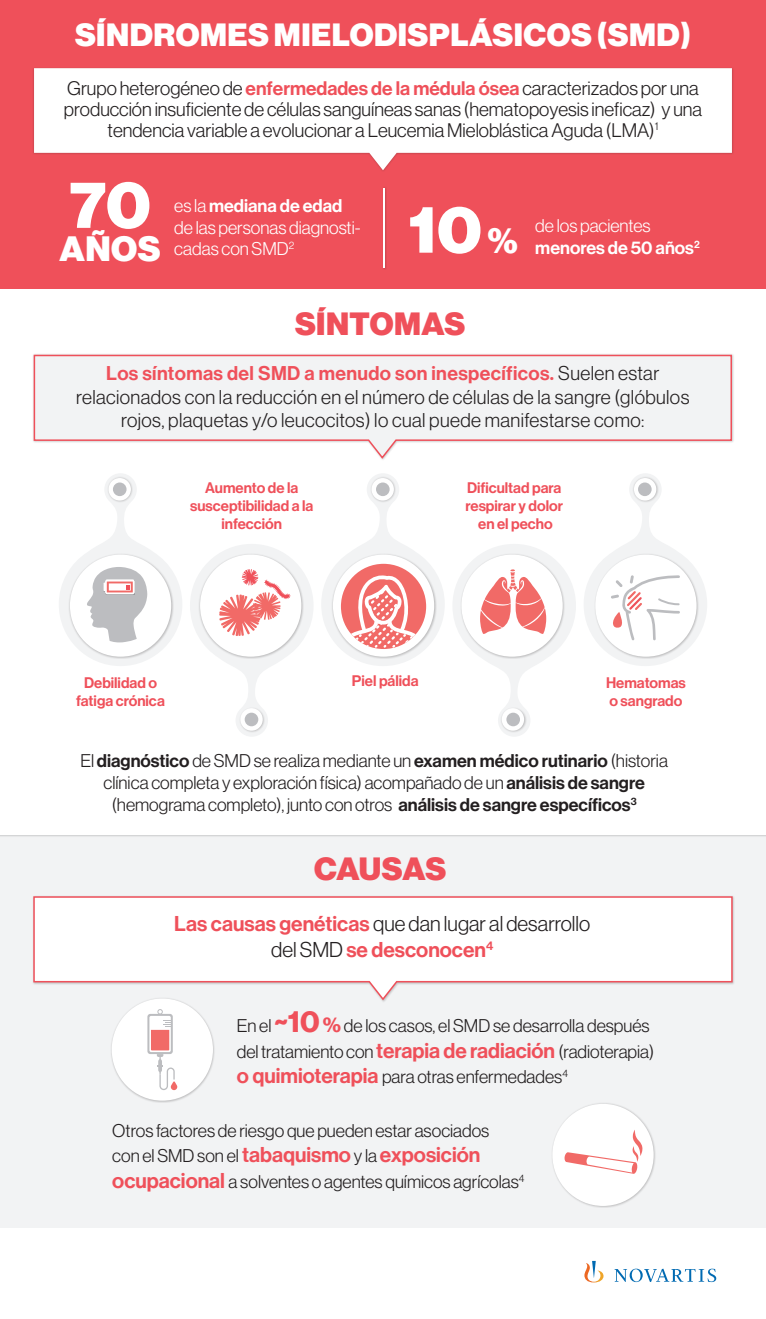
<style>
.page{position:relative;width:766px;height:1319px;background:#fff}
.page>*{position:absolute;margin:0;border:0;box-sizing:border-box;transform-origin:0 0}
.t1{font:900 63px "Volta Modern Display 95";color:#fff}
.t2{font:900 34.5px "Volta Modern Display 95";color:#fff}
.t3{font:900 31.5px "Volta Modern Display 95";letter-spacing:.015em;color:#fff}
.t4{font:900 31.5px "Volta Modern Display 95";letter-spacing:.005em;color:#ef505a}
.t5{font:500 21px "Volta Modern Display 65";color:#ef505a}
.t6{font:300 21px "Volta Modern Display 45";color:#231f20}
.t7{font:300 19.5px/23.4px "Volta Modern Display 45";letter-spacing:.02em;color:#231f20;text-align:center}
.t8{font:500 19.5px "Volta Modern Display 65";letter-spacing:.02em;color:#ef505a}
.t9{font:300 19.2px/20.7px "Volta Modern Display 45";color:#231f20;text-align:center}
.t10{font:300 18px/21.6px "Volta Modern Display 45";color:#231f20;text-align:center}
.t11{font:300 18px/21.6px "Volta Modern Display 45";color:#fff}
.t12{font:500 18px "Volta Modern Display 65";color:#fff}
.t13{font:500 15px/18px "Volta Modern Display 65";color:#ef505a;text-align:center}
.t14{font:500 10.5px "Volta Modern Display 65";color:#fff}
.s1{font-family:"Volta Modern Display 65";font-weight:500;color:#ef505a}
.s2{font-family:"Volta Modern Display 45";font-weight:300}
.s3{font-family:"Volta Modern Display 45";font-weight:300;color:#231f20}
.s4{font-family:"Volta Modern Display 65";font-weight:500}
.s5{font-family:"Volta Modern Display 75";font-weight:700;font-size:30px;color:#ef505a}
.s6{font-family:"Volta Modern Display 75";font-weight:700;font-size:21px;color:#ef505a}
.s7{font-family:"Volta Modern Display 65";font-weight:500;font-size:21px;color:#ef505a}
.s8{font-family:"Volta Modern Display 45";font-weight:300;font-size:18px;color:#231f20}
</style>
<div class="page">
<div style="left:0;top:0;width:765px;height:1226px;background:#f2f3f4"></div>
<div style="left:0;top:232px;width:765px;height:603px;background:#fff"></div>
<svg style="left:33px;top:896px;width:700px;height:105px"></svg>
<div style="left:32px;top:353px;width:702px;height:108px;background:#231f20;opacity:.25"></div>
<svg style="left:33px;top:354px;width:699px;height:106px"></svg>
<svg style="left:59px;top:474px;width:123px;height:192px"></svg>
<svg style="left:190px;top:544px;width:123px;height:192px"></svg>
<svg style="left:321px;top:474px;width:123px;height:192px"></svg>
<svg style="left:453px;top:544px;width:123px;height:192px"></svg>
<svg style="left:584px;top:474px;width:123px;height:192px"></svg>
<div style="left:551px;top:1102px;width:105px;height:106px;background:#231f20;opacity:.25"></div>
<div style="left:552px;top:1103px;width:101px;height:102px;background:#fff;border-radius:50%"></div>
<svg style="left:564px;top:1130px;width:78px;height:43px"></svg>
<div style="left:113px;top:482px;width:13px;height:14px;background:#bcbdc0;border-radius:50%"></div>
<div style="left:244px;top:712px;width:14px;height:14px;background:#bcbdc0;border-radius:50%"></div>
<div style="left:506px;top:712px;width:14px;height:14px;background:#bcbdc0;border-radius:50%"></div>
<div style="left:376px;top:482px;width:13px;height:14px;background:#bcbdc0;border-radius:50%"></div>
<div style="left:637px;top:482px;width:14px;height:14px;background:#bcbdc0;border-radius:50%"></div>
<div style="left:0;top:0;width:765px;height:288px;background:#ef505a"></div>
<div style="left:33px;top:67px;width:701px;height:106px;background:#231f20;opacity:.25"></div>
<svg style="left:34px;top:68px;width:697px;height:102px;fill:#fff"></svg>
<div style="left:381px;top:187px;width:6px;height:83px;background:#231f20;opacity:.25"></div>
<hr style="left:383px;top:188px;width:2px;height:79px;background:#fff">
<div style="left:110px;top:996px;width:106px;height:106px;background:#231f20;opacity:.25"></div>
<div style="left:112px;top:998px;width:101px;height:102px;background:#fff;border-radius:50%"></div>
<svg style="left:147px;top:1009px;width:30px;height:80px"></svg>
<svg style="left:584px;top:1260px;width:132px;height:22px"></svg>
<h3 class="t3" style="left:75px;top:17px;width:617px">SÍNDROMES MIELODISPLÁSICOS (SMD)</h3>
<p class="t9" style="left:64px;top:78px;width:639px">Grupo heterogéneo de <span class="s1">enfermedades de la médula ósea</span> caracterizados por una producción insuficiente de células sanguíneas sanas (hematopoyesis ineficaz) y una tendencia variable a evolucionar a Leucemia Mieloblástica Aguda (LMA)<sup>1</sup></p>
<h1 class="t1" style="left:70px;top:169px;width:82px">70</h1>
<h2 class="t2" style="left:59px;top:228px;width:103px">AÑOS</h2>
<p class="t12" style="left:174px;top:195px;width:170px"><span class="s2">es la</span> mediana de edad</p>
<p class="t11" style="left:174px;top:217px;width:188px">de las personas diagnosti&shy;cadas con SMD<sup>2</sup></p>
<h1 class="t1" style="left:408px;top:193px;width:74px">10</h1>
<h2 class="t2" style="left:487px;top:220px;width:32px">%</h2>
<h3 class="t4" style="left:295px;top:305px;width:172px">SÍNTOMAS</h3>
<p class="t11" style="left:535px;top:215px;width:117px">de los pacientes</p>
<p class="t12" style="left:535px;top:237px;width:160px">menores de 50 años</p>
<p class="t14" style="left:693px;top:238px;width:7px">2</p>
<p class="t8" style="left:106px;top:362px;width:554px">Los síntomas del SMD a menudo son inespecíficos. <span class="s3">Suelen estar</span></p>
<p class="t7" style="left:76px;top:385px;width:614px">relacionados con la reducción en el número de células de la sangre (glóbulos rojos, plaquetas y/o leucocitos) lo cual puede manifestarse como:</p>
<p class="t13" style="left:190px;top:479px;width:125px">Aumento de la susceptibilidad a la infección</p>
<p class="t13" style="left:465px;top:479px;width:99px">Dificultad para respirar y dolor en el pecho</p>
<p class="t13" style="left:352px;top:671px;width:68px">Piel pálida</p>
<p class="t13" style="left:76px;top:674px;width:90px">Debilidad o fatiga crónica</p>
<p class="t13" style="left:606px;top:674px;width:81px;text-align:left">Hematomas o sangrado</p>
<p class="t10" style="left:80px;top:750px;width:589px">El <span class="s4">diagnóstico</span> de SMD se realiza mediante un <span class="s4">examen médico rutinario</span> (historia clínica completa y exploración física) acompañado de un <span class="s4">análisis de sangre </span>(hemograma completo), junto con otros <span class="s4">análisis de sangre específicos</span><sup>3</sup></p>
<h3 class="t4" style="left:314px;top:849px;width:134px">CAUSAS</h3>
<p class="t6" style="left:174px;top:911px;width:417px"><span class="s1">Las causas genéticas</span> que dan lugar al desarrollo</p>
<p class="t5" style="left:271px;top:936px;width:223px"><span class="s3">del SMD</span>se desconocen<sup>4</sup></p>
<p class="t10" style="left:237px;top:1013px;width:419px;line-height:25.2px;text-align:left">En el <span class="s5">~10</span><span class="s6">%</span> de los casos, el SMD se desarrolla después del tratamiento con <span class="s7">terapia de radiación</span> (radioterapia) <span class="s7">o quimioterapia</span> para otras enfermedades<sup>4</sup></p>
<p class="t10" style="left:112px;top:1119px;width:378px">Otros factores de riesgo que pueden estar asociados</p>
<p class="t5" style="left:112px;top:1142px;width:369px"><span class="s8">con el SMD son el</span> tabaquismo <span class="s8">y la</span> exposición</p>
<p class="t10" style="left:112px;top:1170px;width:413px"><span class="s7">ocupacional</span> a solventes o agentes químicos agrícolas<sup>4</sup></p>
</div>
